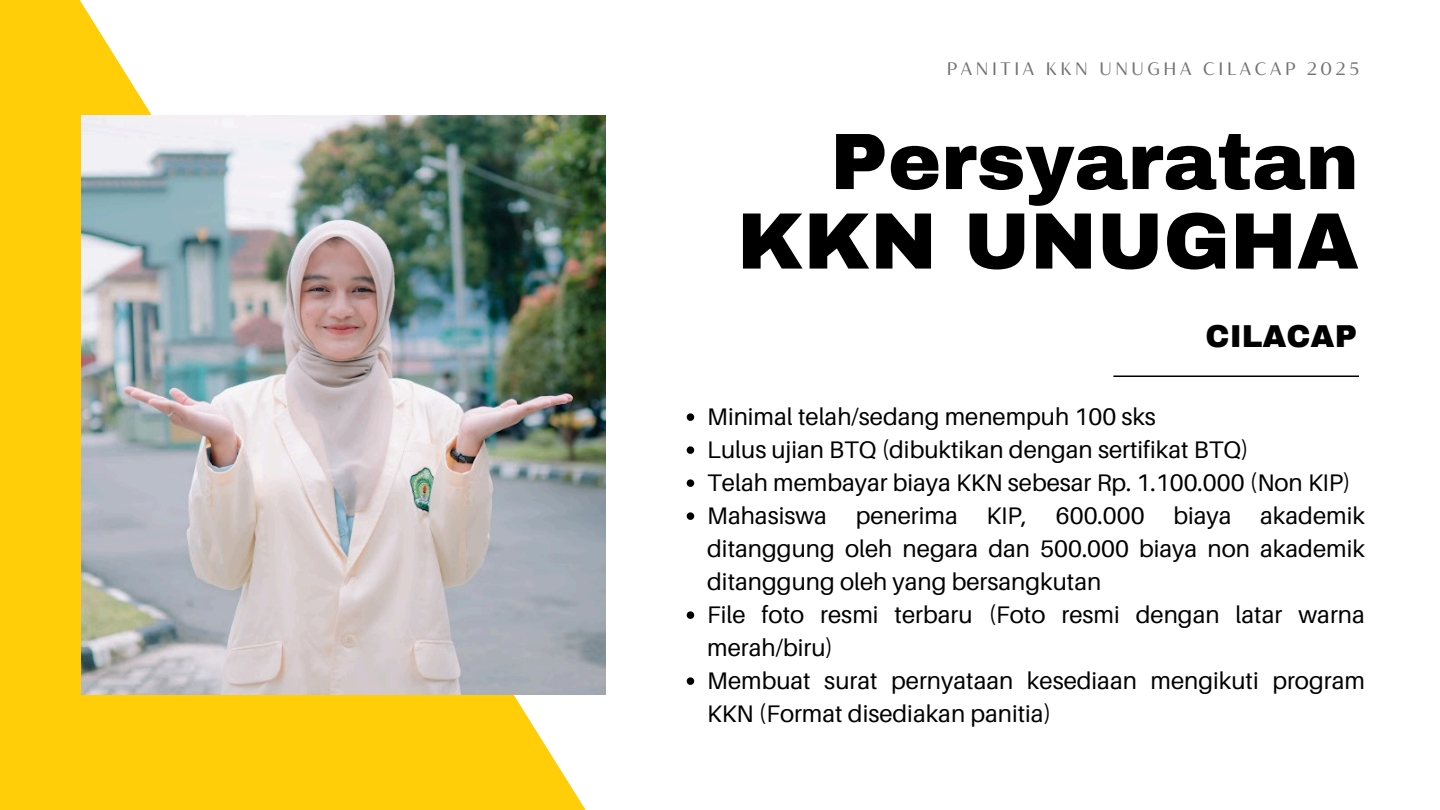
<style>
.page{position:relative;width:1440px;height:810px;background:#fff}
.page>*{position:absolute;margin:0;border:0;box-sizing:border-box;transform-origin:0 0}
.t1{font:900 80px/79.5px "Archivo";color:#000;text-align:right}
.t2{font:900 31px "Archivo";color:#000}
.t3{font:24px/33px "Aileron";color:#000}
.t4{font:18px "Blacker Sans Text";letter-spacing:.2em;color:#737373}
</style>
<div class="page">
<svg style="left:0;top:0;width:606px;height:810px;fill:#ffce08"></svg>
<img style="left:81px;top:115px;width:524px;height:580px">
<svg style="left:687px;top:413px;width:7px;height:8px"></svg>
<svg style="left:687px;top:446px;width:7px;height:8px"></svg>
<svg style="left:687px;top:479px;width:7px;height:8px"></svg>
<svg style="left:687px;top:512px;width:7px;height:8px"></svg>
<svg style="left:687px;top:611px;width:7px;height:8px"></svg>
<svg style="left:687px;top:677px;width:7px;height:8px"></svg>
<hr style="left:1113px;top:375px;width:246px;height:2px;background:#000">
<p class="t4" style="left:947px;top:57px;width:414px">PANITIA KKN UNUGHA CILACAP 2025</p>
<p class="t1" style="left:737px;top:123px;width:623px">Persyaratan<br>KKN UNUGHA</p>
<h1 class="t2" style="left:1206px;top:319px;width:153px">CILACAP</h1>
<p class="t3" style="left:707px;top:399px;width:450px">Minimal telah/sedang menempuh 100 sks</p>
<p class="t3" style="left:707px;top:432px;width:543px">Lulus ujian BTQ (dibuktikan dengan sertifikat BTQ)</p>
<p class="t3" style="left:707px;top:465px;width:645px">Telah membayar biaya KKN sebesar Rp. 1.100.000 (Non KIP)</p>
<p class="t3" style="left:707px;top:498px;width:659px;text-align:justify">Mahasiswa penerima KIP, 600.000 biaya akademik ditanggung oleh negara dan 500.000 biaya non akademik ditanggung oleh yang bersangkutan</p>
<p class="t3" style="left:707px;top:597px;width:659px">File foto resmi terbaru (Foto resmi dengan latar warna merah/biru)</p>
<p class="t3" style="left:707px;top:663px;width:659px">Membuat surat pernyataan kesediaan mengikuti program<br>KKN (Format disediakan panitia)</p>
</div>
